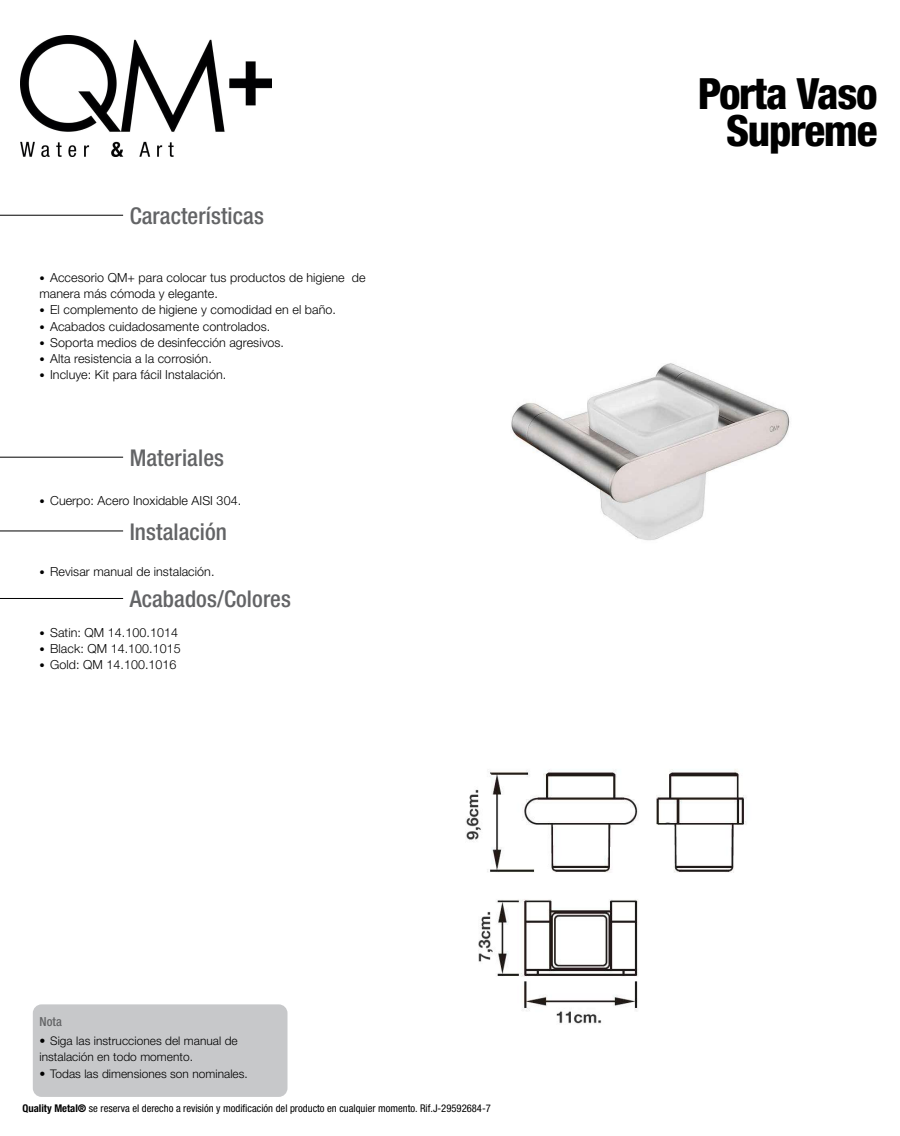
<style>
.page{position:relative;width:900px;height:1136px;background:#fff}
.page>*{position:absolute;margin:0;border:0;box-sizing:border-box;transform-origin:0 0}
.t1{font:800 condensed 43.12px/37.5px "Helvetica Neue LT Std";letter-spacing:-.03em;color:#000;text-align:right}
.t2{font:500 condensed 23.12px "Helvetica Neue LT Std";letter-spacing:.005em;color:#636466}
.t3{font:300 12.5px/16.2px "Helvetica Neue LT Std";letter-spacing:.005em;color:#000}
.t4{font:500 condensed 12.5px "Helvetica Neue LT Std";color:#636466}
.t5{font:300 11.88px/16.2px "Helvetica Neue LT Std";letter-spacing:.005em;color:#000}
.t6{font:condensed 10.62px "Helvetica Neue LT Std";color:#000}
.s1{font-size:10.62px}
.s2{font-weight:700}
</style>
<div class="page">
<hr style="left:0;top:215px;width:123px;height:1px;background:#000">
<hr style="left:0;top:457px;width:123px;height:1px;background:#000">
<hr style="left:0;top:530px;width:123px;height:1px;background:#000">
<hr style="left:0;top:598px;width:123px;height:1px;background:#000">
<div style="left:33px;top:1004px;width:255px;height:93px;background:#c7c8ca;border-radius:9px"></div>
<img style="left:20px;top:35px;width:251px;height:121px">
<img style="left:511px;top:363px;width:279px;height:178px">
<img style="left:466px;top:769px;width:281px;height:255px">
<h2 class="t2" style="left:130px;top:202px;width:136px">Características</h2>
<p class="t3" style="left:40px;top:269px;width:328px"><span class="s1">•</span> Accesorio QM+ para colocar tus productos de higiene de manera más cómoda y elegante.</p>
<p class="t3" style="left:40px;top:302px;width:298px"><span class="s1">•</span> El complemento de higiene y comodidad en el baño.</p>
<p class="t3" style="left:40px;top:318px;width:232px"><span class="s1">•</span> Acabados cuidadosamente controlados.</p>
<p class="t3" style="left:40px;top:334px;width:246px"><span class="s1">•</span> Soporta medios de desinfección agresivos.</p>
<p class="t3" style="left:40px;top:350px;width:174px"><span class="s1">•</span> Alta resistencia a la corrosión.</p>
<p class="t3" style="left:40px;top:367px;width:188px"><span class="s1">•</span> Incluye: Kit para fácil Instalación.</p>
<h2 class="t2" style="left:130px;top:444px;width:96px">Materiales</h2>
<p class="t3" style="left:40px;top:492px;width:203px"><span class="s1">•</span> Cuerpo: Acero Inoxidable AISI 304.</p>
<h2 class="t2" style="left:130px;top:518px;width:99px">Instalación</h2>
<p class="t3" style="left:40px;top:563px;width:176px"><span class="s1">•</span> Revisar manual de instalación.</p>
<h2 class="t2" style="left:130px;top:585px;width:163px">Acabados/Colores</h2>
<p class="t3" style="left:40px;top:624px;width:140px"><span class="s1">•</span> Satin: QM 14.100.1014</p>
<p class="t3" style="left:40px;top:640px;width:143px"><span class="s1">•</span> Black: QM 14.100.1015</p>
<p class="t3" style="left:40px;top:656px;width:139px"><span class="s1">•</span> Gold: QM 14.100.1016</p>
<p class="t4" style="left:40px;top:1013px;width:24px">Nota</p>
<p class="t5" style="left:40px;top:1032px;width:200px">• Siga las instrucciones del manual de instalación en todo momento.</p>
<p class="t5" style="left:40px;top:1065px;width:210px">• Todas las dimensiones son nominales.</p>
<p class="t6" style="left:22px;top:1102px;width:470px"><span class="s2">Quality Metal®</span> se reserva el derecho a revisión y modificación del producto en cualquier momento. Rif.J-29592684-7</p>
<h1 class="t1" style="left:698px;top:74px;width:181px">Porta Vaso<br>Supreme</h1>
</div>
